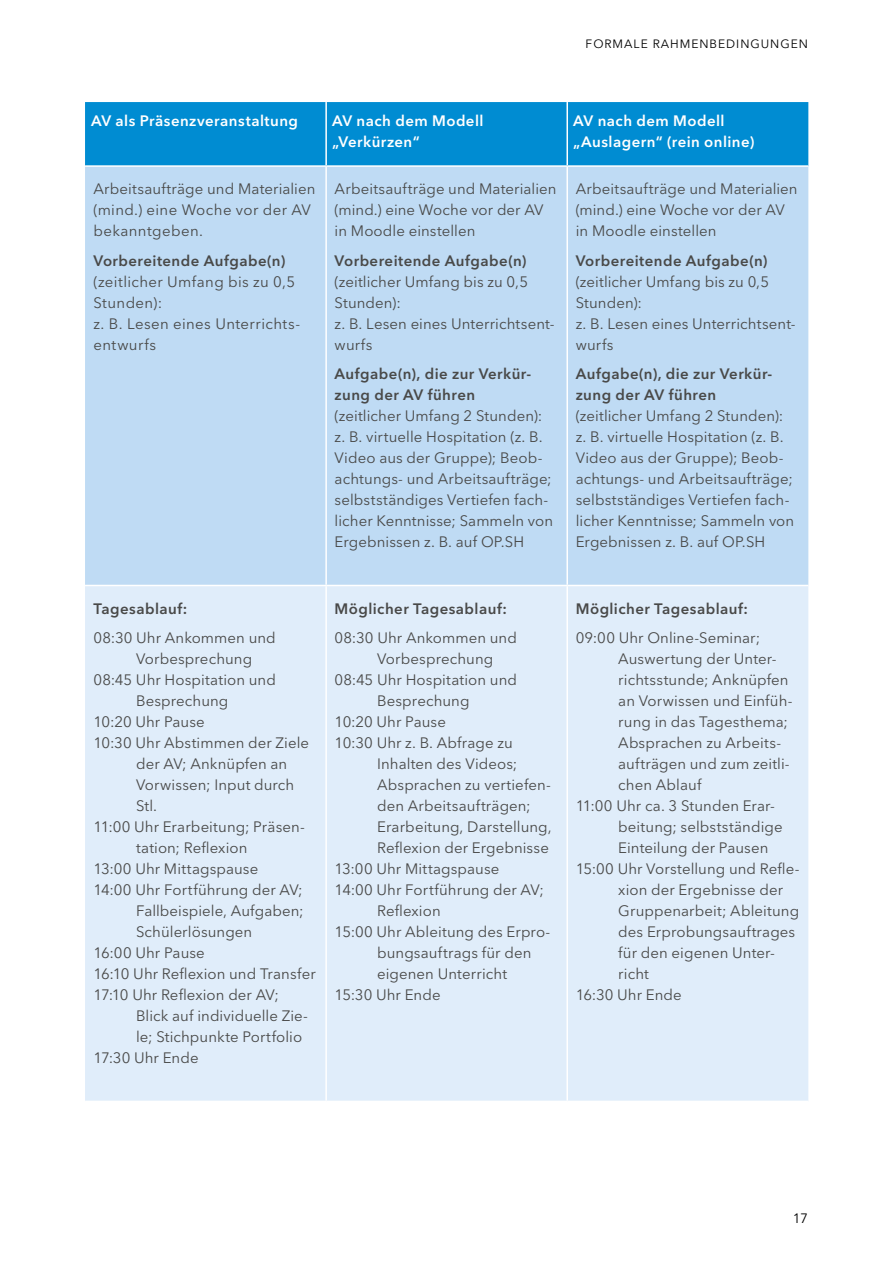
<style>
.page{position:relative;width:893px;height:1263px;background:#fff}
.page>*{position:absolute;margin:0;border:0;box-sizing:border-box;transform-origin:0 0}
.Fließtext{font:15px/21px "Avenir Next LT Pro";letter-spacing:.005em;color:#494948}
.Fließtext-2{font:600 15px/21px "Avenir Next LT Pro";letter-spacing:.03em;color:#494948}
.t1{font:600 15px/21px "Avenir Next LT Pro";letter-spacing:.03em;color:#fff}
.Fließtext-3{font:15px/21px "Avenir Next LT Pro";letter-spacing:.025em;color:#494948}
.Fließtext-4{font:15px/21px "Avenir Next LT Pro";letter-spacing:.03em;color:#494948}
.t2{font:13.5px "Avenir Next LT Pro";color:#000}
.t3{font:12px "Avenir Next LT Pro";letter-spacing:.08em;color:#000}
</style>
<div class="page">
<div style="left:85px;top:102px;width:723px;height:63px;background:#008cd2"></div>
<div style="left:85px;top:167px;width:723px;height:418px;background:#bfdbf4"></div>
<div style="left:85px;top:586px;width:723px;height:515px;background:#e0edfa"></div>
<hr style="left:325px;top:102px;width:2px;height:63px;background:#fff">
<hr style="left:566px;top:102px;width:2px;height:63px;background:#fff">
<hr style="left:566px;top:167px;width:2px;height:418px;background:#fff">
<hr style="left:325px;top:167px;width:2px;height:418px;background:#fff">
<hr style="left:325px;top:586px;width:2px;height:515px;background:#fff">
<hr style="left:566px;top:586px;width:2px;height:515px;background:#fff">
<p class="t3" style="left:586px;top:37px;width:224px">FORMALE RAHMENBEDINGUNGEN</p>
<h3 class="t1" style="left:91px;top:110px;width:208px">AV als Präsenzveranstaltung</h3>
<h3 class="t1" style="left:332px;top:110px;width:153px">AV nach dem Modell „Verkürzen“</h3>
<h3 class="t1" style="left:573px;top:110px;width:183px">AV nach dem Modell „Auslagern“ (rein online)</h3>
<p class="Fließtext" style="left:94px;top:179px;width:223px">Arbeitsaufträge und Materialien (mind.) eine Woche vor der AV bekanntgeben.</p>
<p class="Fließtext-2" style="left:94px;top:250px;width:193px">Vorbereitende Aufgabe(n)</p>
<p class="Fließtext-3" style="left:94px;top:271px;width:203px">(zeitlicher Umfang bis zu 0,5<br>Stunden):</p>
<p class="Fließtext-4" style="left:94px;top:313px;width:208px">z. B. Lesen eines Unterrichts&shy;entwurfs</p>
<p class="Fließtext" style="left:335px;top:179px;width:223px">Arbeitsaufträge und Materialien (mind.) eine Woche vor der AV in Moodle einstellen</p>
<p class="Fließtext-2" style="left:335px;top:250px;width:193px">Vorbereitende Aufgabe(n)</p>
<p class="Fließtext" style="left:335px;top:271px;width:195px">(zeitlicher Umfang bis zu 0,5<br>Stunden):</p>
<p class="Fließtext" style="left:335px;top:313px;width:221px">z. B. Lesen eines Unterrichtsent&shy;wurfs</p>
<p class="Fließtext-2" style="left:335px;top:364px;width:198px">Aufgabe(n), die zur Verkür&shy;zung der AV führen</p>
<p class="Fließtext" style="left:335px;top:406px;width:209px">(zeitlicher Umfang 2 Stunden):</p>
<p class="Fließtext" style="left:335px;top:427px;width:220px">z. B. virtuelle Hospitation (z. B.<br>Video aus der Gruppe); Beob&shy;achtungs- und Arbeitsaufträge; selbstständiges Vertiefen fach&shy;licher Kenntnisse; Sammeln von<br>Ergebnissen z. B. auf OP.SH</p>
<p class="Fließtext" style="left:576px;top:179px;width:223px">Arbeitsaufträge und Materialien (mind.) eine Woche vor der AV in Moodle einstellen</p>
<p class="Fließtext-2" style="left:576px;top:250px;width:193px">Vorbereitende Aufgabe(n)</p>
<p class="Fließtext" style="left:576px;top:271px;width:195px">(zeitlicher Umfang bis zu 0,5<br>Stunden):</p>
<p class="Fließtext" style="left:576px;top:313px;width:221px">z. B. Lesen eines Unterrichtsent&shy;wurfs</p>
<p class="Fließtext-2" style="left:576px;top:364px;width:198px">Aufgabe(n), die zur Verkür&shy;zung der AV führen</p>
<p class="Fließtext" style="left:576px;top:406px;width:209px">(zeitlicher Umfang 2 Stunden):</p>
<p class="Fließtext" style="left:576px;top:427px;width:220px">z. B. virtuelle Hospitation (z. B.<br>Video aus der Gruppe); Beob&shy;achtungs- und Arbeitsaufträge; selbstständiges Vertiefen fach&shy;licher Kenntnisse; Sammeln von<br>Ergebnissen z. B. auf OP.SH</p>
<p class="Fließtext-2" style="left:94px;top:598px;width:95px">Tagesablauf:</p>
<p class="Fließtext" style="left:136px;top:627px;width:141px;text-indent:-43px">08:30 Uhr Ankommen und<br>Vorbesprechung</p>
<p class="Fließtext" style="left:94px;top:669px;width:184px;text-align:center">08:45 Uhr Hospitation und<br>Besprechung</p>
<p class="Fließtext" style="left:94px;top:711px;width:113px">10:20 Uhr Pause</p>
<p class="Fließtext" style="left:136px;top:732px;width:175px;text-indent:-43px">10:30 Uhr Abstimmen der Ziele der AV; Anknüpfen an<br>Vorwissen; Input durch<br>Stl.</p>
<p class="Fließtext" style="left:136px;top:816px;width:170px;text-indent:-43px">11:00 Uhr Erarbeitung; Präsen&shy;tation; Reflexion</p>
<p class="Fließtext" style="left:94px;top:858px;width:166px">13:00 Uhr Mittagspause</p>
<p class="Fließtext" style="left:136px;top:879px;width:169px;text-align:justify;text-indent:-43px">14:00 Uhr Fortführung der AV; Fallbeispiele, Aufgaben; Schülerlösungen</p>
<p class="Fließtext" style="left:94px;top:942px;width:113px">16:00 Uhr Pause</p>
<p class="Fließtext" style="left:94px;top:963px;width:224px">16:10 Uhr Reflexion und Transfer</p>
<p class="Fließtext" style="left:136px;top:984px;width:173px;text-indent:-43px">17:10 Uhr Reflexion der AV;<br>Blick auf individuelle Zie&shy;le; Stichpunkte Portfolio</p>
<p class="Fließtext" style="left:94px;top:1047px;width:107px">17:30 Uhr Ende</p>
<p class="Fließtext-2" style="left:335px;top:598px;width:174px">Möglicher Tagesablauf:</p>
<p class="Fließtext" style="left:377px;top:627px;width:141px;text-indent:-43px">08:30 Uhr Ankommen und<br>Vorbesprechung</p>
<p class="Fließtext" style="left:335px;top:669px;width:184px;text-align:center">08:45 Uhr Hospitation und<br>Besprechung</p>
<p class="Fließtext" style="left:335px;top:711px;width:113px">10:20 Uhr Pause</p>
<p class="Fließtext" style="left:377px;top:732px;width:176px;text-indent:-43px">10:30 Uhr z. B. Abfrage zu<br>Inhalten des Videos;<br>Absprachen zu vertiefen&shy;den Arbeitsaufträgen;<br>Erarbeitung, Darstellung,<br>Reflexion der Ergebnisse</p>
<p class="Fließtext" style="left:335px;top:858px;width:166px">13:00 Uhr Mittagspause</p>
<p class="Fließtext" style="left:377px;top:879px;width:168px;text-indent:-43px">14:00 Uhr Fortführung der AV;<br>Reflexion</p>
<p class="Fließtext" style="left:377px;top:921px;width:175px;text-indent:-43px">15:00 Uhr Ableitung des Erpro&shy;bungsauftrags für den eigenen Unterricht</p>
<p class="Fließtext" style="left:335px;top:984px;width:107px">15:30 Uhr Ende</p>
<p class="Fließtext-2" style="left:576px;top:598px;width:174px">Möglicher Tagesablauf:</p>
<p class="Fließtext" style="left:618px;top:627px;width:176px;text-indent:-43px">09:00 Uhr Online-Seminar;<br>Auswertung der Unter&shy;richtsstunde; Anknüpfen an Vorwissen und Einfüh&shy;rung in das Tagesthema;<br>Absprachen zu Arbeits&shy;aufträgen und zum zeitli&shy;chen Ablauf</p>
<p class="Fließtext" style="left:618px;top:795px;width:166px;text-indent:-43px">11:00 Uhr ca. 3 Stunden Erar&shy;beitung; selbstständige<br>Einteilung der Pausen</p>
<p class="Fließtext" style="left:618px;top:858px;width:183px;text-indent:-43px">15:00 Uhr Vorstellung und Refle&shy;xion der Ergebnisse der<br>Gruppenarbeit; Ableitung des Erprobungsauftrages für den eigenen Unter&shy;richt</p>
<p class="Fließtext" style="left:576px;top:984px;width:107px">16:30 Uhr Ende</p>
<p class="t2" style="left:793px;top:1211px;width:17px">17</p>
</div>
